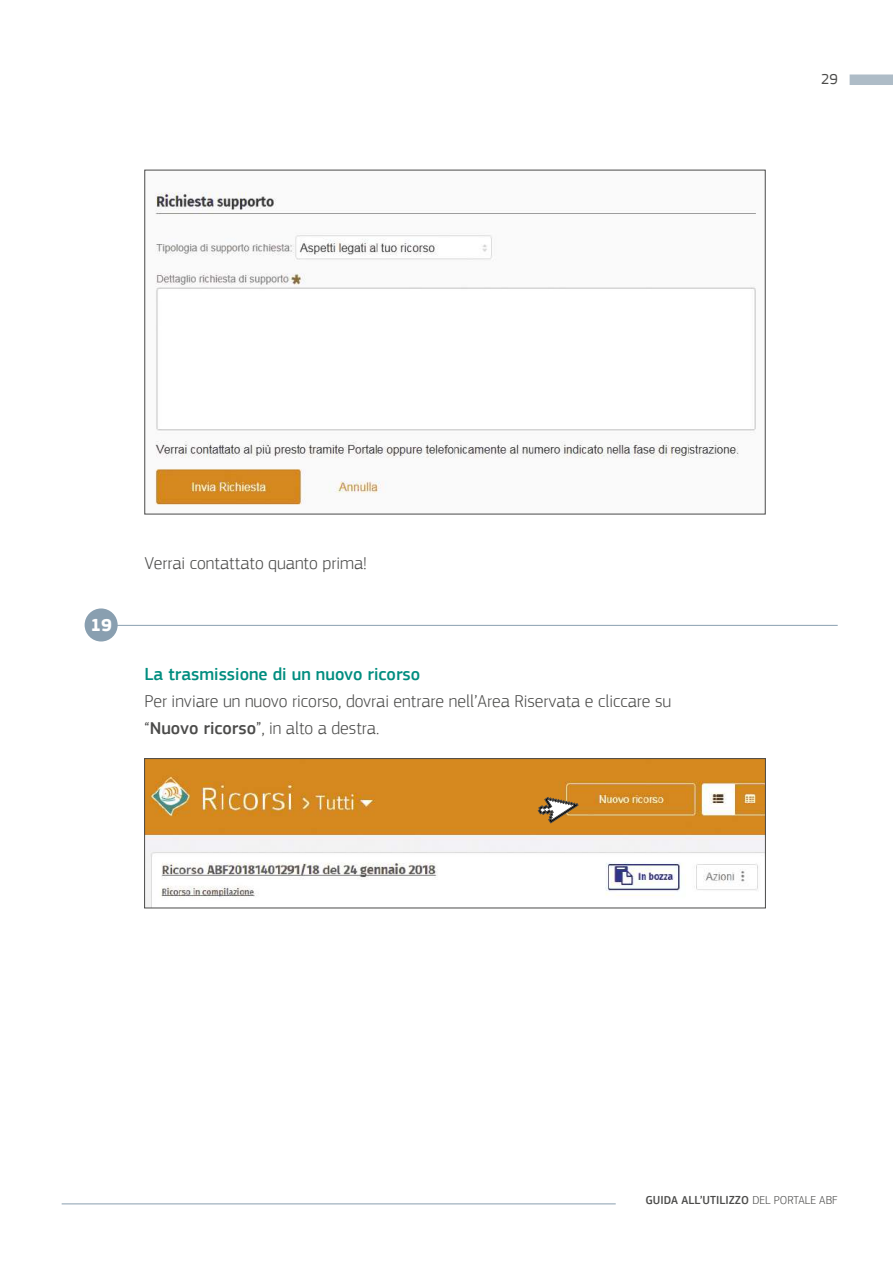
<style>
.page{position:relative;width:893px;height:1263px;background:#fff}
.page>*{position:absolute;margin:0;border:0;box-sizing:border-box;transform-origin:0 0}
.t1{font:300 18px/27px "EC Square Sans Pro";color:#4b4b4a}
.t2{font:500 18px "EC Square Sans Pro";color:#008d7f}
.t3{font:700 18px "EC Square Sans Pro";color:#fff}
.t4{font:15px "EC Square Sans Pro";color:#4b4b4a}
.t5{font:500 12px "EC Square Sans Pro";color:#4b4b4a}
.s1{font-weight:500}
.s2{font-weight:300}
</style>
<div class="page">
<div style="left:850px;top:74px;width:43px;height:11px;background:#aebcc7"></div>
<hr style="left:62px;top:1203px;width:554px;height:1px;background:#899fb0">
<img style="left:155px;top:192px;width:601px;height:313px">
<hr style="left:117px;top:625px;width:721px;height:1px;background:#899fb0">
<div style="left:85px;top:608px;width:33px;height:33px;background:#899fb0;border-radius:50%"></div>
<img style="left:146px;top:760px;width:618px;height:146px">
<div style="left:144px;top:758px;width:622px;height:150px;border:1px solid #4b4b4a"></div>
<svg style="left:538px;top:797px;width:41px;height:26px"></svg>
<p class="t4" style="left:821px;top:71px;width:18px">29</p>
<p class="t3" style="left:90px;top:614px;width:23px">19</p>
<p class="t1" style="left:145px;top:550px;width:224px">Verrai contattato quanto prima!</p>
<p class="t2" style="left:145px;top:664px;width:277px">La trasmissione di un nuovo ricorso</p>
<p class="t1" style="left:145px;top:687px;width:528px">Per inviare un nuovo ricorso, dovrai entrare nell’Area Riservata e cliccare su “<span class="s1">Nuovo ricorso</span>”, in alto a destra.</p>
<p class="t5" style="left:645px;top:1193px;width:194px">GUIDA ALL’UTILIZZO <span class="s2">DEL PORTALE ABF</span></p>
</div>
